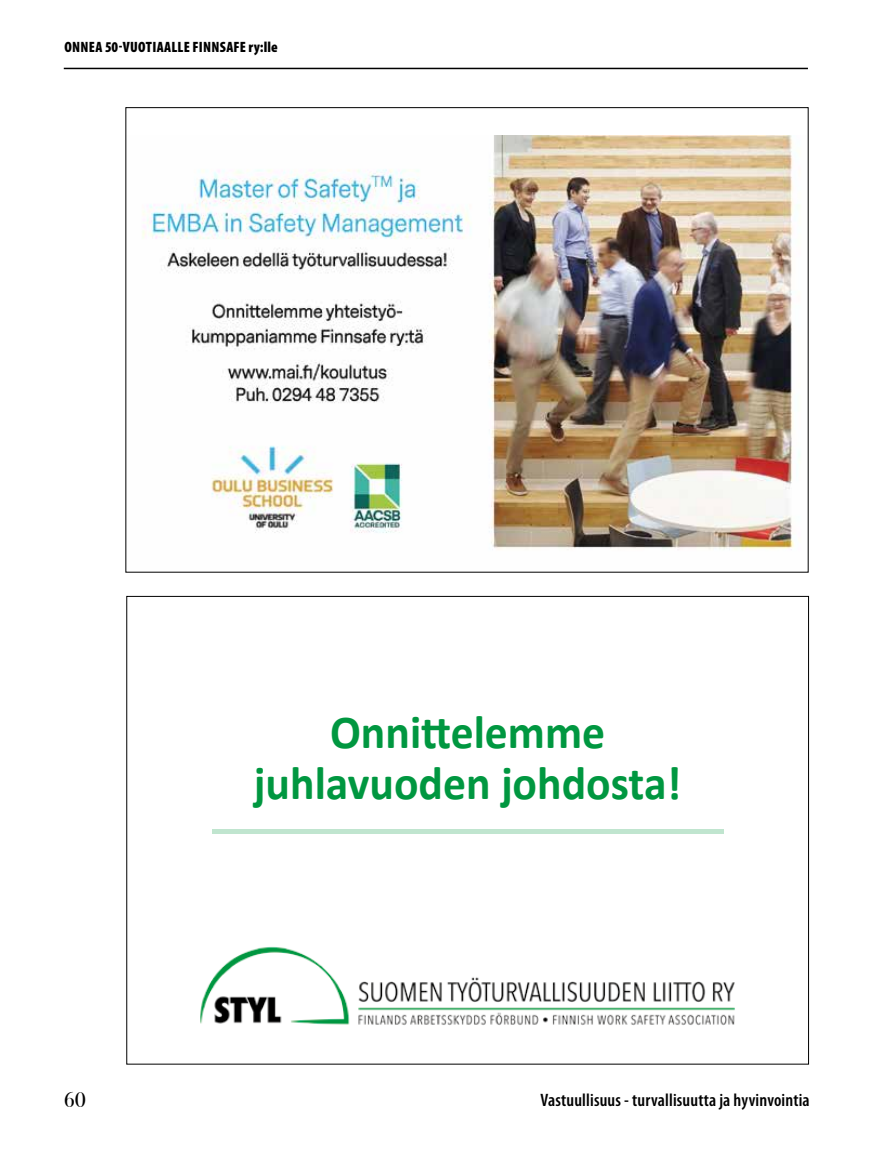
<style>
.page{position:relative;width:893px;height:1149px;background:#fff}
.page>*{position:absolute;margin:0;border:0;box-sizing:border-box;transform-origin:0 0}
.t1{font:700 47.4px/51.3px "Calibri";color:#009740;text-align:center;scale:.96 1}
.t2{font:21px "Bodoni Svty Two ITCTT";color:#000}
.t3{font:600 condensed 18px "Myriad Pro";letter-spacing:.01em;color:#000}
.t4{font:900 condensed 15px "Myriad Pro";letter-spacing:.015em;color:#000}
</style>
<div class="page">
<hr style="left:64px;top:68px;width:744px;height:1px;background:#000">
<img style="left:142px;top:135px;width:658px;height:415px">
<hr style="left:212px;top:829px;width:511px;height:4px;background:#c0e5cf">
<img style="left:200px;top:947px;width:535px;height:78px">
<p class="t4" style="left:64px;top:39px;width:215px">ONNEA 50-VUOTIAALLE FINNSAFE ry:lle</p>
<h1 class="t1" style="left:254px;top:704px;width:447px">Onnittelemme juhlavuoden johdosta!</h1>
<p class="t2" style="left:64px;top:1082px;width:24px">60</p>
<p class="t3" style="left:541px;top:1089px;width:271px">Vastuullisuus - turvallisuutta ja hyvinvointia</p>
</div>
